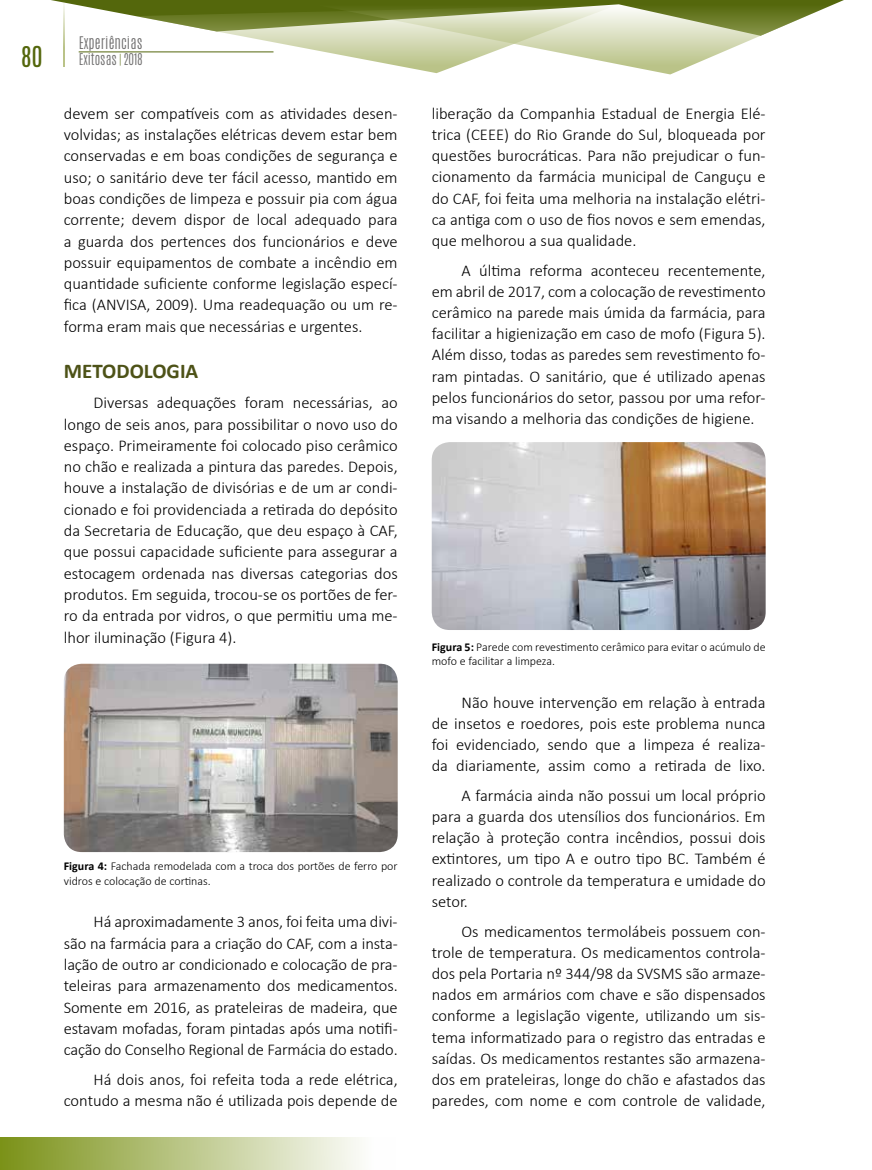
<style>
.page{position:relative;width:872px;height:1170px;background:#fff}
.page>*{position:absolute;margin:0;border:0;box-sizing:border-box;transform-origin:0 0}
.t1{font:24px "Antonio";color:#54670c}
.t2{font:700 21px "Calibri";color:#4d5217}
.t3{font:300 16.5px/21.1px "Calibri";color:#000;text-align:justify}
.t4{font:300 14.55px "Antonio";letter-spacing:.005em;color:#706f6f}
.t5{font:300 13.5px "Antonio";color:#706f6f}
.t6{font:300 12px/14.7px "Calibri";color:#000}
.s1{color:#54670c}
.s2{font-weight:700}
</style>
<div class="page">
<svg style="left:51px;top:0;width:232px;height:53px"></svg>
<svg style="left:283px;top:0;width:561px;height:74px"></svg>
<div style="left:0;top:1137px;width:396px;height:32px;background:linear-gradient(to right,#7b9219,#fff)"></div>
<hr style="left:63px;top:0;width:2px;height:67px;background:#bac388">
<hr style="left:79px;top:52px;width:194px;height:1px;background:#54670c">
<img style="left:64px;top:663px;width:334px;height:189px">
<img style="left:432px;top:442px;width:333px;height:188px">
<h1 class="t1" style="left:21px;top:39px;width:23px">80</h1>
<p class="t4" style="left:79px;top:33px;width:65px">Experiências</p>
<p class="t5" style="left:79px;top:50px;width:65px">Exitosas <span class="s1">|</span> 2018</p>
<p class="t3" style="left:64px;top:102px;width:335px">devem ser compatíveis com as atividades desen&shy;volvidas; as instalações elétricas devem estar bem conservadas e em boas condições de segurança e uso; o sanitário deve ter fácil acesso, mantido em boas condições de limpeza e possuir pia com água corrente; devem dispor de local adequado para a guarda dos pertences dos funcionários e deve possuir equipamentos de combate a incêndio em quantidade suficiente conforme legislação especí&shy;fica (ANVISA, 2009). Uma readequação ou um re&shy;forma eram mais que necessárias e urgentes.</p>
<p class="t2" style="left:64px;top:358px;width:136px">METODOLOGIA</p>
<p class="t3" style="left:64px;top:392px;width:335px;text-indent:30px">Diversas adequações foram necessárias, ao longo de seis anos, para possibilitar o novo uso do espaço. Primeiramente foi colocado piso cerâmico no chão e realizada a pintura das paredes. Depois, houve a instalação de divisórias e de um ar condi&shy;cionado e foi providenciada a retirada do depósito da Secretaria de Educação, que deu espaço à CAF, que possui capacidade suficiente para assegurar a estocagem ordenada nas diversas categorias dos produtos. Em seguida, trocou-se os portões de fer&shy;ro da entrada por vidros, o que permitiu uma me&shy;lhor iluminação (Figura 4).</p>
<p class="t6" style="left:64px;top:858px;width:335px"><span class="s2">Figura 4:</span> Fachada remodelada com a troca dos portões de ferro por vidros e colocação de cortinas.</p>
<p class="t3" style="left:64px;top:910px;width:335px;text-indent:30px">Há aproximadamente 3 anos, foi feita uma divi&shy;são na farmácia para a criação do CAF, com a insta&shy;lação de outro ar condicionado e colocação de pra&shy;teleiras para armazenamento dos medicamentos.<br>Somente em 2016, as prateleiras de madeira, que estavam mofadas, foram pintadas após uma notifi&shy;cação do Conselho Regional de Farmácia do estado.</p>
<p class="t3" style="left:64px;top:1068px;width:335px;text-align:right">Há dois anos, foi refeita toda a rede elétrica, contudo a mesma não é utilizada pois depende de</p>
<p class="t3" style="left:432px;top:102px;width:335px">liberação da Companhia Estadual de Energia Elé&shy;trica (CEEE) do Rio Grande do Sul, bloqueada por questões burocráticas. Para não prejudicar o fun&shy;cionamento da farmácia municipal de Canguçu e do CAF, foi feita uma melhoria na instalação elétri&shy;ca antiga com o uso de fios novos e sem emendas, que melhorou a sua qualidade.</p>
<p class="t3" style="left:432px;top:259px;width:335px;text-indent:30px">A última reforma aconteceu recentemente, em abril de 2017, com a colocação de revestimento cerâmico na parede mais úmida da farmácia, para facilitar a higienização em caso de mofo (Figura 5).<br>Além disso, todas as paredes sem revestimento fo&shy;ram pintadas. O sanitário, que é utilizado apenas pelos funcionários do setor, passou por uma refor&shy;ma visando a melhoria das condições de higiene.</p>
<p class="t6" style="left:432px;top:639px;width:335px"><span class="s2">Figura 5:</span> Parede com revestimento cerâmico para evitar o acúmulo de mofo e facilitar a limpeza.</p>
<p class="t3" style="left:432px;top:691px;width:335px;text-indent:30px">Não houve intervenção em relação à entrada de insetos e roedores, pois este problema nunca foi evidenciado, sendo que a limpeza é realiza&shy;da diariamente, assim como a retirada de lixo.</p>
<p class="t3" style="left:432px;top:784px;width:335px;text-indent:30px">A farmácia ainda não possui um local próprio para a guarda dos utensílios dos funcionários. Em relação à proteção contra incêndios, possui dois extintores, um tipo A e outro tipo BC. Também é realizado o controle da temperatura e umidade do setor.</p>
<p class="t3" style="left:432px;top:920px;width:335px;text-indent:30px">Os medicamentos termolábeis possuem con&shy;trole de temperatura. Os medicamentos controla&shy;dos pela Portaria nº 344/98 da SVSMS são armaze&shy;nados em armários com chave e são dispensados conforme a legislação vigente, utilizando um sis&shy;tema informatizado para o registro das entradas e saídas. Os medicamentos restantes são armazena&shy;dos em prateleiras, longe do chão e afastados das paredes, com nome e com controle de validade,</p>
</div>
